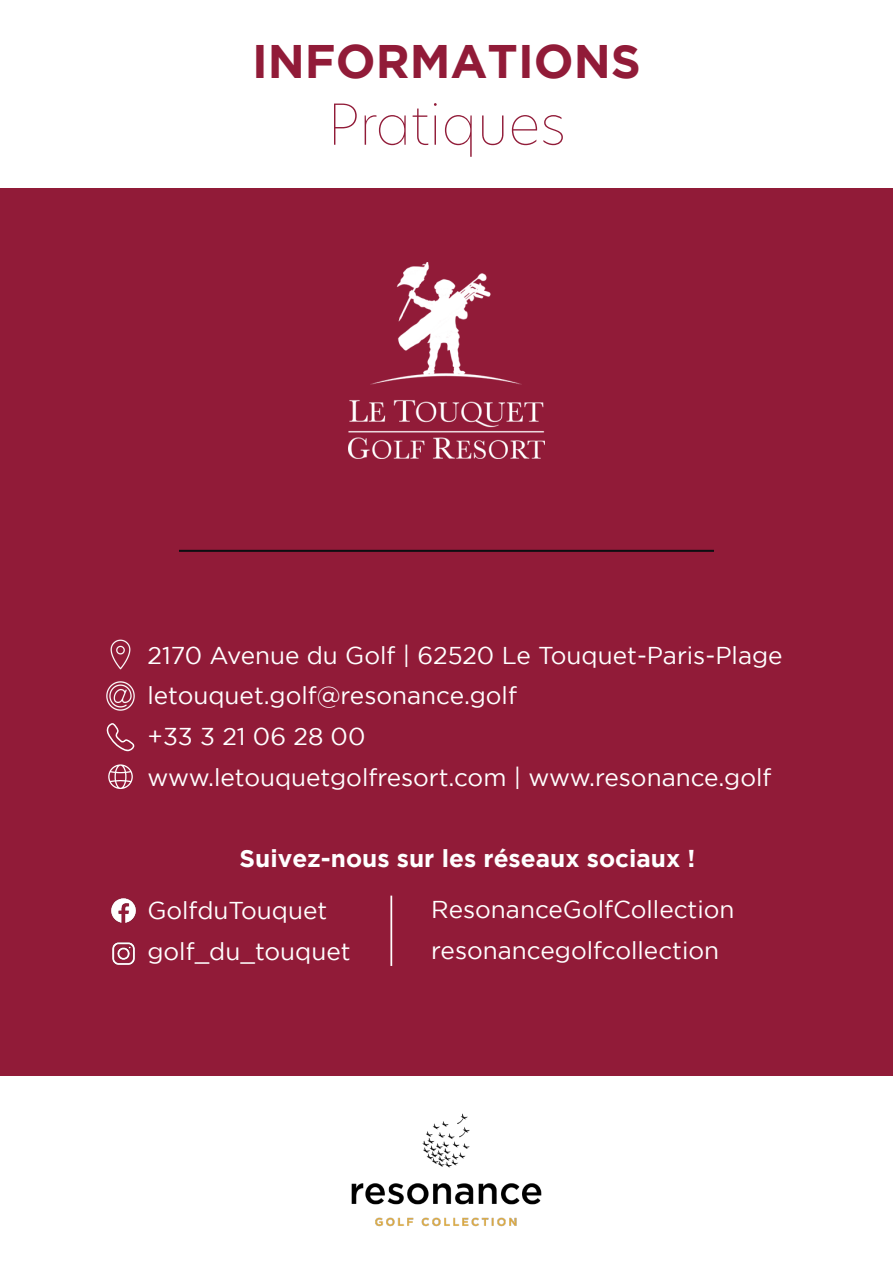
<style>
.page{position:relative;width:893px;height:1265px;background:#fff}
.page>*{position:absolute;margin:0;border:0;box-sizing:border-box;transform-origin:0 0}
.t1{font:100 55.48px "New Hero";color:#911b38}
.t2{font:700 46.9px "Gotham";color:#911b38}
.t3{font:24.32px "Gotham";color:#fff}
.t4{font:700 24.32px "Gotham";color:#fff}
</style>
<div class="page">
<div style="left:0;top:189px;width:893px;height:887px;background:#911b38"></div>
<img style="left:348px;top:262px;width:197px;height:197px">
<hr style="left:179px;top:550px;width:535px;height:2px;background:#0b0e11">
<img style="left:351px;top:1113px;width:191px;height:114px">
<img style="left:110px;top:639px;width:21px;height:31px">
<img style="left:106px;top:681px;width:29px;height:30px">
<svg style="left:106px;top:723px;width:28px;height:28px"></svg>
<svg style="left:108px;top:764px;width:25px;height:25px"></svg>
<img style="left:111px;top:898px;width:25px;height:25px">
<img style="left:112px;top:942px;width:23px;height:23px">
<hr style="left:390px;top:896px;width:2px;height:70px;background:#fff">
<p class="t2" style="left:252px;top:34px;width:390px">INFORMATIONS</p>
<p class="t1" style="left:327px;top:86px;width:240px">Pratiques</p>
<p class="t3" style="left:147px;top:641px;width:637px">2170 Avenue du Golf | 62520 Le Touquet-Paris-Plage</p>
<p class="t3" style="left:147px;top:682px;width:371px">letouquet.golf@resonance.golf</p>
<p class="t3" style="left:147px;top:723px;width:220px">+33 3 21 06 28 00</p>
<p class="t3" style="left:147px;top:764px;width:625px">www.letouquetgolfresort.com | www.resonance.golf</p>
<p class="t4" style="left:240px;top:844px;width:457px">Suivez-nous sur les réseaux sociaux !</p>
<p class="t3" style="left:147px;top:897px;width:181px">GolfduTouquet</p>
<p class="t3" style="left:147px;top:938px;width:205px">golf_du_touquet</p>
<p class="t3" style="left:431px;top:896px;width:305px">ResonanceGolfCollection</p>
<p class="t3" style="left:431px;top:937px;width:289px">resonancegolfcollection</p>
</div>
